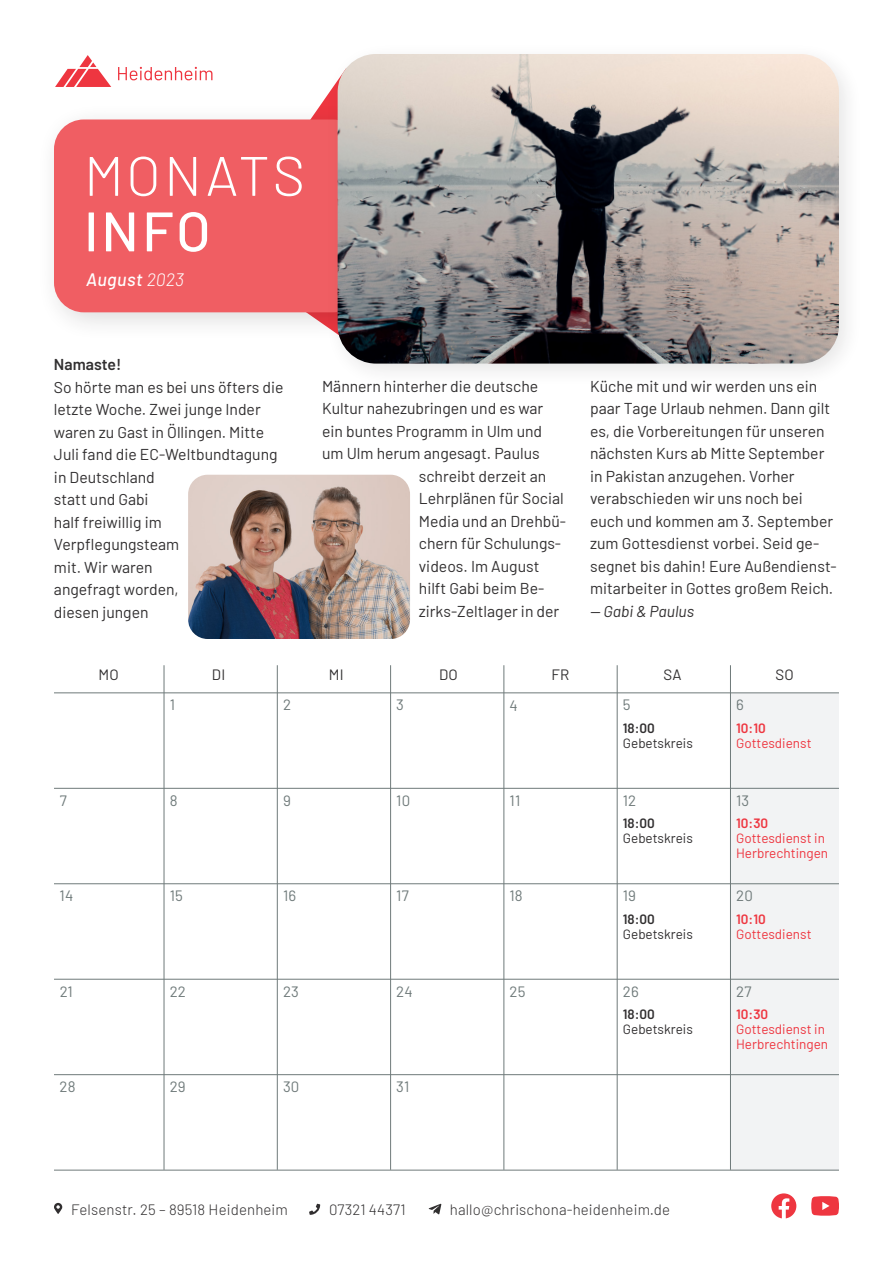
<style>
.page{position:relative;width:893px;height:1263px;background:#fff}
.page>*{position:absolute;margin:0;border:0;box-sizing:border-box;transform-origin:0 0}
.t1{font:300 55.5px "Barlow";letter-spacing:.055em;color:#fff}
.t2{font:500 55.5px "Barlow";color:#fff}
.t3{font:italic 500 18px "Barlow";letter-spacing:.025em;color:#fff}
.t4{font:15.75px/22.5px "Barlow";color:#312f30}
.t5{font:italic 15.75px "Barlow";color:#312f30}
.t6{font:600 15.75px "Barlow";color:#312f30}
.t7{font:300 15px "Barlow";letter-spacing:.01em;color:#312f30}
.t8{font:15px "Barlow";letter-spacing:.01em;color:#6f7a7a}
.t9{font:15px "Barlow";letter-spacing:.01em;color:#312f30}
.t10{font:13.5px/15px "Barlow";color:#ee3640}
.t11{font:13.5px "Barlow";color:#312f30}
.t12{font:600 13.5px "Barlow";color:#ee3640}
.t13{font:600 13.5px "Barlow";color:#312f30}
.s1{font-weight:300}
</style>
<div class="page">
<div style="left:36px;top:102px;width:356px;height:240px;background:#231f20;opacity:.16"></div>
<div style="left:54px;top:119px;width:308px;height:193px;background:#f05e63;border-radius:30px"></div>
<div style="left:325px;top:41px;width:539px;height:347px;background:#231f20;opacity:.11"></div>
<img style="left:338px;top:54px;width:501px;height:310px">
<div style="left:730px;top:693px;width:109px;height:477px;background:#f2f3f4"></div>
<hr style="left:164px;top:665px;width:1px;height:505px;background:#6f7a7a">
<hr style="left:277px;top:665px;width:1px;height:505px;background:#6f7a7a">
<hr style="left:390px;top:665px;width:1px;height:505px;background:#6f7a7a">
<hr style="left:503px;top:665px;width:1px;height:505px;background:#6f7a7a">
<hr style="left:617px;top:665px;width:1px;height:505px;background:#6f7a7a">
<hr style="left:730px;top:665px;width:1px;height:505px;background:#6f7a7a">
<hr style="left:54px;top:692px;width:785px;height:1px;background:#6f7a7a">
<hr style="left:54px;top:788px;width:785px;height:1px;background:#6f7a7a">
<hr style="left:54px;top:883px;width:785px;height:1px;background:#6f7a7a">
<hr style="left:54px;top:979px;width:785px;height:1px;background:#6f7a7a">
<hr style="left:54px;top:1074px;width:785px;height:1px;background:#6f7a7a">
<hr style="left:54px;top:1170px;width:785px;height:1px;background:#6f7a7a">
<svg style="left:428px;top:1203px;width:13px;height:11px"></svg>
<svg style="left:309px;top:1204px;width:11px;height:11px"></svg>
<svg style="left:54px;top:1203px;width:8px;height:11px"></svg>
<svg style="left:771px;top:1193px;width:25px;height:25px"></svg>
<svg style="left:811px;top:1196px;width:28px;height:20px"></svg>
<svg style="left:55px;top:55px;width:56px;height:32px"></svg>
<svg style="left:118px;top:67px;width:94px;height:13px"></svg>
<img style="left:190px;top:476px;width:219px;height:161px">
<div style="left:184px;top:470px;width:231px;height:173px;border:5px solid #fff;border-radius:22px"></div>
<h1 class="t1" style="left:84px;top:136px;width:222px">MONATS</h1>
<h1 class="t2" style="left:84px;top:191px;width:128px">INFO</h1>
<p class="t3" style="left:86px;top:266px;width:99px">August <span class="s1">2023</span></p>
<p class="t6" style="left:54px;top:353px;width:69px">Namaste!</p>
<p class="t4" style="left:54px;top:374px;width:231px">So hörte man es bei uns öfters die letzte Woche. Zwei junge Inder waren zu Gast in Öllingen. Mitte<br>Juli fand die EC-Weltbundtagung in Deutschland<br>statt und Gabi<br>half freiwillig im<br>Verpflegungsteam<br>mit. Wir waren<br>angefragt worden,<br>diesen jungen</p>
<p class="t4" style="left:322px;top:373px;width:218px">Männern hinterher die deutsche</p>
<p class="t4" style="left:322px;top:396px;width:223px">Kultur nahezubringen und es war</p>
<p class="t4" style="left:322px;top:418px;width:222px">ein buntes Programm in Ulm und</p>
<p class="t4" style="left:322px;top:441px;width:219px">um Ulm herum angesagt. Paulus</p>
<p class="t4" style="left:419px;top:463px;width:129px">schreibt derzeit an</p>
<p class="t4" style="left:419px;top:486px;width:146px">Lehrplänen für Social</p>
<p class="t4" style="left:419px;top:508px;width:149px">Media und an Drehbü-</p>
<p class="t4" style="left:419px;top:531px;width:144px">chern für Schulungs-</p>
<p class="t4" style="left:419px;top:553px;width:122px">videos. Im August</p>
<p class="t4" style="left:419px;top:576px;width:127px">hilft Gabi beim Be-</p>
<p class="t4" style="left:419px;top:598px;width:142px">zirks-Zeltlager in der</p>
<p class="t4" style="left:590px;top:374px;width:248px">Küche mit und wir werden uns ein paar Tage Urlaub nehmen. Dann gilt es, die Vorbereitungen für unseren nächsten Kurs ab Mitte September in Pakistan anzugehen. Vorher verabschieden wir uns noch bei euch und kommen am 3. September zum Gottesdienst vorbei. Seid ge&shy;segnet bis dahin! Eure Außendienst&shy;mitarbeiter in Gottes großem Reich.</p>
<p class="t5" style="left:590px;top:600px;width:105px">— Gabi &amp; Paulus</p>
<p class="t9" style="left:98px;top:664px;width:22px">MO</p>
<p class="t9" style="left:212px;top:664px;width:15px">DI</p>
<p class="t9" style="left:329px;top:664px;width:16px">MI</p>
<p class="t9" style="left:439px;top:664px;width:20px">DO</p>
<p class="t9" style="left:552px;top:664px;width:19px">FR</p>
<p class="t9" style="left:664px;top:664px;width:20px">SA</p>
<p class="t9" style="left:776px;top:664px;width:20px">SO</p>
<p class="t8" style="left:623px;top:694px;width:9px">5</p>
<p class="t8" style="left:736px;top:694px;width:9px">6</p>
<p class="t8" style="left:170px;top:694px;width:7px">1</p>
<p class="t8" style="left:283px;top:694px;width:10px">2</p>
<p class="t8" style="left:396px;top:694px;width:9px">3</p>
<p class="t8" style="left:510px;top:695px;width:10px">4</p>
<p class="t13" style="left:623px;top:718px;width:34px">18:00</p>
<p class="t11" style="left:623px;top:733px;width:71px">Gebetskreis</p>
<p class="t12" style="left:736px;top:718px;width:31px">10:10</p>
<p class="t10" style="left:736px;top:734px;width:77px">Gottesdienst</p>
<p class="t8" style="left:60px;top:789px;width:9px">7</p>
<p class="t8" style="left:170px;top:789px;width:9px">8</p>
<p class="t8" style="left:283px;top:789px;width:9px">9</p>
<p class="t8" style="left:396px;top:789px;width:15px">10</p>
<p class="t8" style="left:510px;top:789px;width:12px">11</p>
<p class="t8" style="left:623px;top:789px;width:15px">12</p>
<p class="t8" style="left:736px;top:789px;width:15px">13</p>
<p class="t8" style="left:60px;top:885px;width:15px">14</p>
<p class="t8" style="left:170px;top:885px;width:15px">15</p>
<p class="t13" style="left:623px;top:813px;width:34px">18:00</p>
<p class="t11" style="left:623px;top:829px;width:71px">Gebetskreis</p>
<p class="t12" style="left:736px;top:813px;width:34px">10:30</p>
<p class="t10" style="left:736px;top:830px;width:93px">Gottesdienst in<br>Herbrechtingen</p>
<p class="t8" style="left:283px;top:885px;width:15px">16</p>
<p class="t8" style="left:396px;top:885px;width:14px">17</p>
<p class="t8" style="left:510px;top:885px;width:15px">18</p>
<p class="t8" style="left:623px;top:885px;width:15px">19</p>
<p class="t8" style="left:736px;top:885px;width:18px">20</p>
<p class="t13" style="left:623px;top:909px;width:34px">18:00</p>
<p class="t11" style="left:623px;top:924px;width:71px">Gebetskreis</p>
<p class="t12" style="left:736px;top:909px;width:31px">10:10</p>
<p class="t10" style="left:736px;top:925px;width:77px">Gottesdienst</p>
<p class="t8" style="left:60px;top:980px;width:15px">21</p>
<p class="t8" style="left:170px;top:980px;width:18px">22</p>
<p class="t8" style="left:283px;top:980px;width:17px">23</p>
<p class="t8" style="left:396px;top:980px;width:18px">24</p>
<p class="t8" style="left:510px;top:980px;width:17px">25</p>
<p class="t8" style="left:623px;top:980px;width:17px">26</p>
<p class="t8" style="left:736px;top:980px;width:17px">27</p>
<p class="t8" style="left:60px;top:1075px;width:18px">28</p>
<p class="t8" style="left:170px;top:1075px;width:18px">29</p>
<p class="t8" style="left:283px;top:1075px;width:18px">30</p>
<p class="t8" style="left:396px;top:1075px;width:15px">31</p>
<p class="t13" style="left:623px;top:1004px;width:34px">18:00</p>
<p class="t11" style="left:623px;top:1019px;width:71px">Gebetskreis</p>
<p class="t12" style="left:736px;top:1004px;width:34px">10:30</p>
<p class="t10" style="left:736px;top:1021px;width:93px">Gottesdienst in<br>Herbrechtingen</p>
<p class="t7" style="left:71px;top:1198px;width:218px">Felsenstr. 25 – 89518 Heidenheim</p>
<p class="t7" style="left:329px;top:1198px;width:78px">07321 44371</p>
<p class="t7" style="left:450px;top:1198px;width:222px">hallo@chrischona-heidenheim.de</p>
</div>
